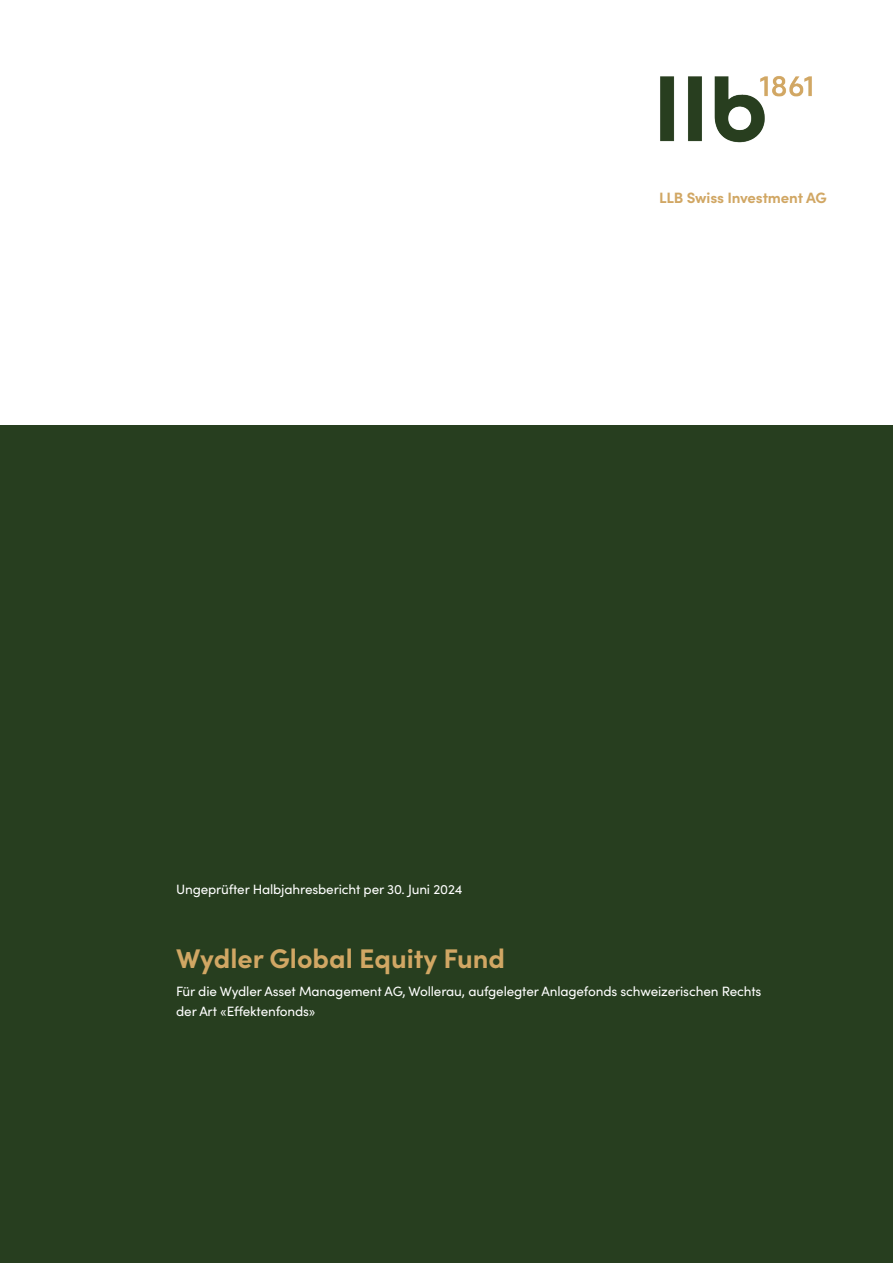
<style>
.page{position:relative;width:893px;height:1263px;background:#fff}
.page>*{position:absolute;margin:0;border:0;box-sizing:border-box;transform-origin:0 0}
.t1{font:700 27px "Sofia Pro";color:#d1a764}
.t2{font:700 15px "Sofia Pro";letter-spacing:-.01em;color:#d1a764}
.t3{font:13.5px/19.5px "Sofia Pro";letter-spacing:-.01em;color:#fff}
</style>
<div class="page">
<div style="left:0;top:425px;width:893px;height:838px;background:#273e1f"></div>
<img style="left:660px;top:76px;width:152px;height:67px">
<p class="t2" style="left:659px;top:186px;width:169px">LLB Swiss Investment AG</p>
<p class="t3" style="left:176px;top:879px;width:288px">Ungeprüfter Halbjahresbericht per 30. Juni 2024</p>
<h1 class="t1" style="left:176px;top:937px;width:330px">Wydler Global Equity Fund</h1>
<p class="t3" style="left:176px;top:981px;width:587px">Für die Wydler Asset Management AG, Wollerau, aufgelegter Anlagefonds schweizerischen Rechts der Art «Effektenfonds»</p>
</div>
